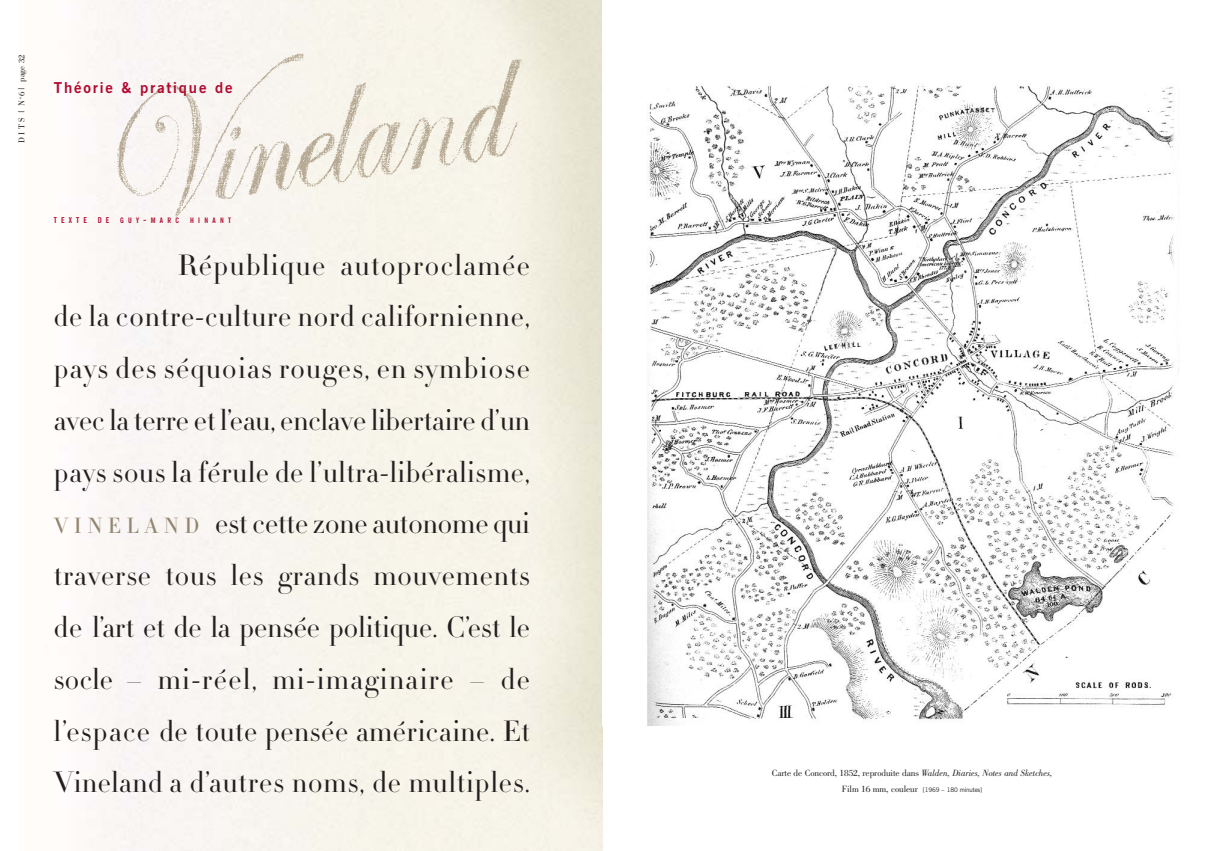
<style>
.page{position:relative;width:1205px;height:851px;background:#fff}
.page>*{position:absolute;margin:0;border:0;box-sizing:border-box;transform-origin:0 0}
.t1{font:28.75px/51.8px "Didot HTF L24 Light";letter-spacing:.02em;color:#231f20;text-align:justify}
.t2{font:700 15px "News Gothic BT";letter-spacing:.12em;color:#b20a30}
.t3{font:9.38px "Bodoni LT";letter-spacing:-.01em;color:#231f20}
.t4{font:8.75px "Bodoni LT";color:#231f20}
.t5{font:700 condensed 8px "News Gothic BT";letter-spacing:.51em;color:#b20a30}
.t6{font:700 condensed 7.5px "News Gothic BT";letter-spacing:.575em;color:#b20a30}
.t7{font:6.25px "News Gothic BT";letter-spacing:-.01em;color:#231f20}
.s1{font-family:"News Gothic BT";font-weight:300}
.s2{font-size:10px}
.s3{font-family:"Didot HTF L11 Light";font-size:21.5px;color:#938671}
.s4{font-style:italic}
.s5{font-family:"Bodoni LT";font-size:9.38px}
</style>
<div class="page">
<img style="left:647px;top:85px;width:532px;height:640px">
<img style="left:93px;top:22px;width:461px;height:218px">
<p class="t4" style="left:18px;top:143px;width:90px;rotate:-90deg">D I T S <span class="s1">I</span> N<sup>o</sup> 6 <span class="s1">I</span> page 32</p>
<p class="t2" style="left:54px;top:82px;width:180px">Théorie &amp; pratique de</p>
<p class="t5" style="left:54px;top:217px;width:34px">TEXTE</p>
<p class="t5" style="left:98px;top:217px;width:13px">D E</p>
<p class="t6" style="left:120px;top:217px;width:60px">GUY<span class="s2">-</span>MARC</p>
<p class="t6" style="left:190px;top:217px;width:43px">HINANT</p>
<p class="t1" style="left:54px;top:243px;width:477px;text-indent:124px">République autoproclamée de la contre-culture nord californienne, pays des séquoias rouges, en symbiose avec la terre et l’eau, enclave libertaire d’un pays sous la férule de l’ultra-libéralisme, <span class="s3">V I N E L A N D</span> est cette zone autonome qui traverse tous les grands mouvements de l’art et de la pensée politique. C’est le socle – mi-réel, mi-imaginaire – de l’espace de toute pensée américaine. Et Vineland a d’autres noms, de multiples.</p>
<p class="t3" style="left:772px;top:769px;width:282px">Carte de Concord, 1852, reproduite dans <span class="s4">Walden, Diaries, Notes and Sketches,</span></p>
<p class="t7" style="left:842px;top:787px;width:142px"><span class="s5">Film 16 mm, couleur</span> [1969 – 180 minutes]</p>
</div>
